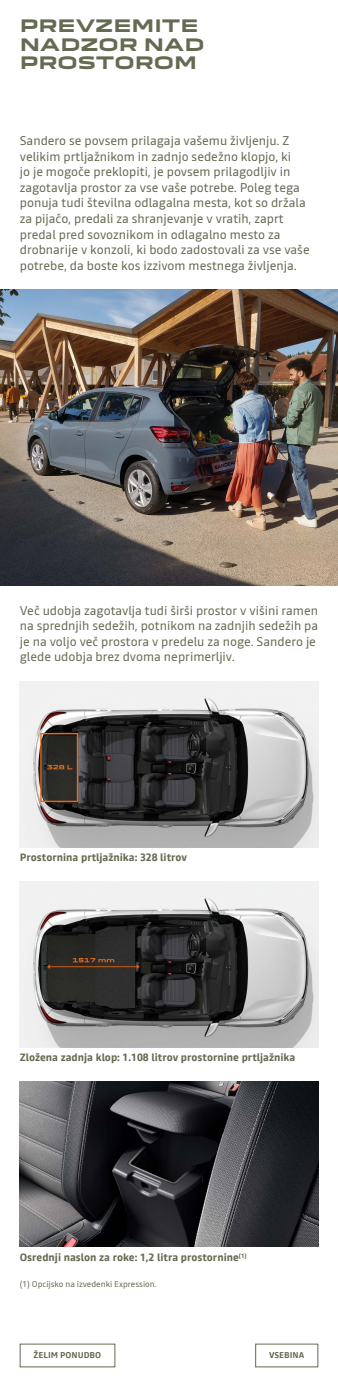
<style>
.page{position:relative;width:338px;height:1387px;background:#fff}
.page>*{position:absolute;margin:0;border:0;box-sizing:border-box;transform-origin:0 0}
.t1{font:700 16.8px/18.3px "Dacia Block Extended";color:#646b52}
.t2{font:12.6px/15.6px "Read";color:#646b52}
.t3{font:700 10.5px "Read";color:#646b52}
.t4{font:8.4px "Read";color:#646b52}
.t5{font:700 8.4px "Read";color:#646b52}
</style>
<div class="page">
<img style="left:0;top:290px;width:338px;height:296px">
<img style="left:20px;top:681px;width:298px;height:166px">
<img style="left:20px;top:881px;width:298px;height:166px">
<img style="left:20px;top:1081px;width:298px;height:166px">
<h1 class="t1" style="left:20px;top:17px;width:186px">PREVZEMITE<br>NADZOR NAD<br>PROSTOROM</h1>
<p class="t2" style="left:20px;top:133px;width:291px">Sandero se povsem prilagaja vašemu življenju. Z velikim prtljažnikom in zadnjo sedežno klopjo, ki<br>jo je mogoče preklopiti, je povsem prilagodljiv in zagotavlja prostor za vse vaše potrebe. Poleg tega ponuja tudi številna odlagalna mesta, kot so držala za pijačo, predali za shranjevanje v vratih, zaprt predal pred sovoznikom in odlagalno mesto za drobnarije v konzoli, ki bodo zadostovali za vse vaše potrebe, da boste kos izzivom mestnega življenja.</p>
<p class="t2" style="left:20px;top:602px;width:299px">Več udobja zagotavlja tudi širši prostor v višini ramen na sprednjih sedežih, potnikom na zadnjih sedežih pa je na voljo več prostora v predelu za noge. Sandero je glede udobja brez dvoma neprimerljiv.</p>
<p class="t3" style="left:20px;top:850px;width:169px">Prostornina prtljažnika: 328 litrov</p>
<p class="t3" style="left:20px;top:1050px;width:277px">Zložena zadnja klop: 1.108 litrov prostornine prtljažnika</p>
<p class="t3" style="left:20px;top:1250px;width:228px">Osrednji naslon za roke: 1,2 litra prostornine<sup>(1)</sup></p>
<p class="t4" style="left:20px;top:1278px;width:138px">(1) Opcijsko na izvedenki Expression.</p>
<p class="t5" style="left:34px;top:1350px;width:69px">ŽELIM PONUDBO</p>
<p class="t5" style="left:269px;top:1350px;width:37px">VSEBINA</p>
</div>
